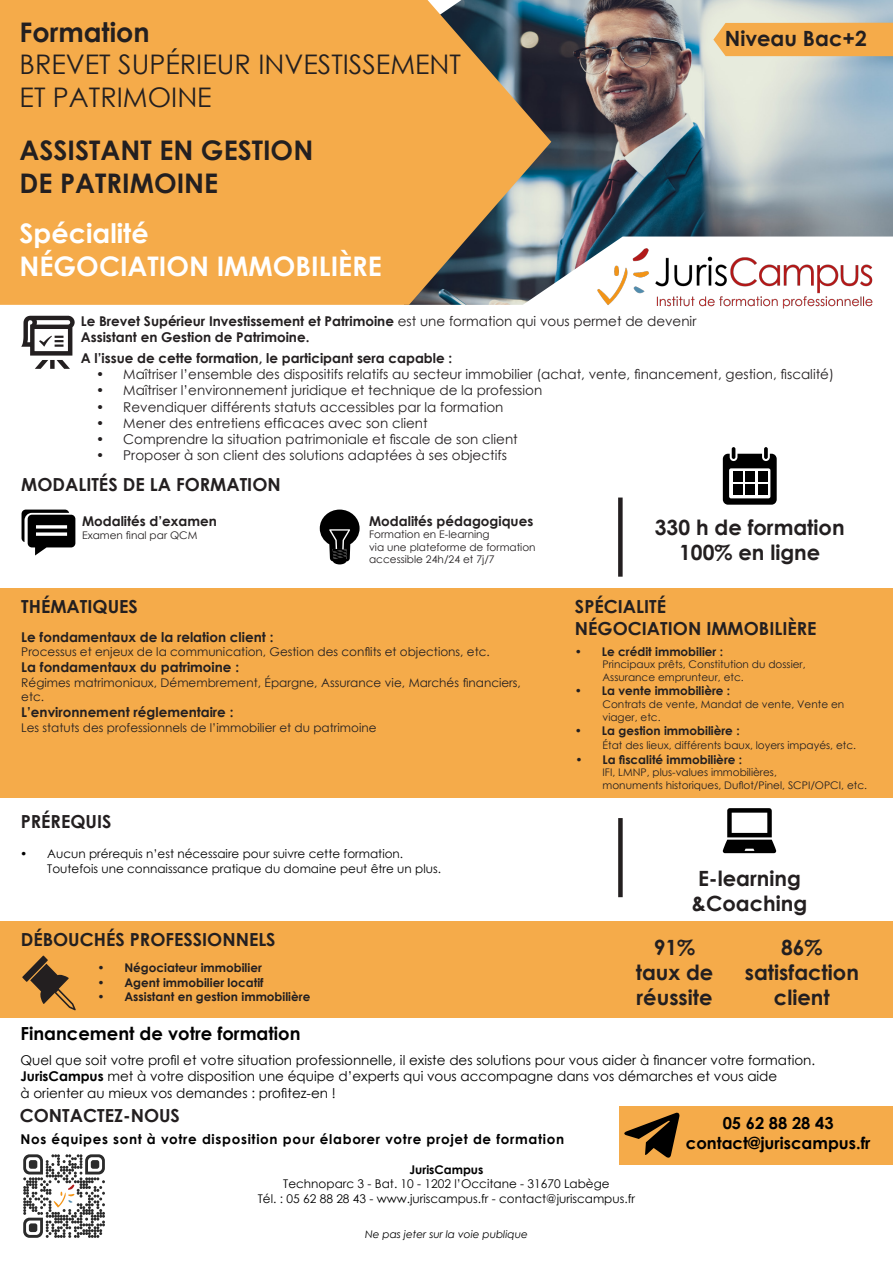
<style>
.page{position:relative;width:893px;height:1263px;background:#fff}
.page>*{position:absolute;margin:0;border:0;box-sizing:border-box;transform-origin:0 0}
.t1{font:27px "Century Gothic";color:#231f20}
.t2{font:700 27px "Century Gothic";color:#231f20}
.t3{font:700 27px "Century Gothic";color:#fff}
.t4{font:700 21px "Century Gothic";color:#231f20}
.t5{font:700 18px "Century Gothic";color:#231f20}
.t6{font:700 18px "Century Gothic";color:#000}
.t7{font:700 16.5px "Century Gothic";color:#000001}
.t8{font:13.5px "Century Gothic";color:#231f20}
.t9{font:700 13.5px "Century Gothic";color:#231f20}
.t10{font:13.5px "Century Gothic";color:#000}
.t11{font:700 13.5px "Century Gothic";letter-spacing:.05em;color:#000}
.t12{font:12px/14.4px "Century Gothic";color:#000;text-align:center}
.t13{font:12px/14.4px "Century Gothic";color:#231f20}
.t14{font:700 12px "Century Gothic";color:#231f20}
.t15{font:10.5px "Century Gothic";color:#231f20}
.t16{font:italic 10.5px "Century Gothic";color:#000}
.s1{font-weight:400}
.s2{font-weight:700}
</style>
<div class="page">
<img style="left:551px;top:0;width:342px;height:286px">
<svg style="left:0;top:0;width:551px;height:305px;background:#e1a24f"></svg>
<div style="left:0;top:922px;width:893px;height:96px;background:#f5ab4a"></div>
<div style="left:0;top:588px;width:893px;height:209px;background:#f5ab4a"></div>
<svg style="left:22px;top:955px;width:54px;height:55px"></svg>
<div style="left:713px;top:23px;width:180px;height:33px;background:#f5ab4a"></div>
<img style="left:597px;top:248px;width:278px;height:60px">
<svg style="left:21px;top:316px;width:54px;height:53px"></svg>
<div style="left:618px;top:497px;width:5px;height:80px;background:#231f20"></div>
<svg style="left:22px;top:510px;width:53px;height:45px"></svg>
<svg style="left:320px;top:510px;width:40px;height:54px"></svg>
<svg style="left:723px;top:447px;width:54px;height:58px"></svg>
<svg style="left:764px;top:447px;width:4px;height:12px"></svg>
<div style="left:733px;top:472px;width:9px;height:10px;background:#000"></div>
<div style="left:745px;top:472px;width:10px;height:10px;background:#000"></div>
<div style="left:733px;top:484px;width:9px;height:11px;background:#000"></div>
<div style="left:745px;top:484px;width:10px;height:11px;background:#000"></div>
<div style="left:758px;top:472px;width:10px;height:10px;background:#000"></div>
<div style="left:758px;top:484px;width:10px;height:11px;background:#000"></div>
<div style="left:618px;top:818px;width:5px;height:79px;background:#231f20"></div>
<svg style="left:723px;top:808px;width:53px;height:45px"></svg>
<div style="left:619px;top:1106px;width:274px;height:58px;background:#f5ab4a"></div>
<svg style="left:624px;top:1112px;width:56px;height:46px"></svg>
<svg style="left:23px;top:1154px;width:82px;height:84px"></svg>
<p class="t2" style="left:20px;top:12px;width:132px">Formation</p>
<p class="t1" style="left:20px;top:46px;width:443px">BREVET SUPÉRIEUR INVESTISSEMENT</p>
<p class="t1" style="left:20px;top:78px;width:194px">ET PATRIMOINE</p>
<p class="t2" style="left:20px;top:129px;width:295px">ASSISTANT EN GESTION</p>
<p class="t2" style="left:20px;top:162px;width:200px">DE PATRIMOINE</p>
<p class="t3" style="left:20px;top:213px;width:131px">Spécialité</p>
<p class="t3" style="left:20px;top:245px;width:364px">NÉGOCIATION IMMOBILIÈRE</p>
<p class="t4" style="left:725px;top:23px;width:143px">Niveau Bac+2</p>
<p class="t9" style="left:81px;top:311px;width:617px">Le Brevet Supérieur Investissement et Patrimoine <span class="s1">est une formation qui vous permet de devenir</span></p>
<p class="t9" style="left:81px;top:327px;width:230px">Assistant en Gestion de Patrimoine.</p>
<p class="t9" style="left:81px;top:348px;width:373px">A l’issue de cette formation, le participant sera capable :</p>
<p class="t8" style="left:96px;top:365px;width:739px">• Maîtriser l’ensemble des dispositifs relatifs au secteur immobilier (achat, vente, financement, gestion, fiscalité)</p>
<p class="t8" style="left:96px;top:381px;width:447px">• Maîtriser l’environnement juridique et technique de la profession</p>
<p class="t8" style="left:96px;top:397px;width:409px">• Revendiquer différents statuts accessibles par la formation</p>
<p class="t8" style="left:96px;top:414px;width:333px">• Mener des entretiens efficaces avec son client</p>
<p class="t8" style="left:96px;top:430px;width:423px">• Comprendre la situation patrimoniale et fiscale de son client</p>
<p class="t8" style="left:96px;top:446px;width:412px">• Proposer à son client des solutions adaptées à ses objectifs</p>
<p class="t5" style="left:21px;top:471px;width:261px">MODALITÉS DE LA FORMATION</p>
<p class="t9" style="left:82px;top:511px;width:136px">Modalités d’examen</p>
<p class="t15" style="left:82px;top:527px;width:117px">Examen final par QCM</p>
<p class="t5" style="left:21px;top:593px;width:118px">THÉMATIQUES</p>
<p class="t9" style="left:369px;top:510px;width:166px">Modalités pédagogiques</p>
<p class="t15" style="left:369px;top:527px;width:122px">Formation en E-learning</p>
<p class="t15" style="left:369px;top:540px;width:168px">via une plateforme de formation</p>
<p class="t15" style="left:369px;top:552px;width:127px">accessible 24h/24 et 7j/7</p>
<p class="t9" style="left:21px;top:627px;width:254px">Le fondamentaux de la relation client :</p>
<p class="t13" style="left:21px;top:644px;width:470px">Processus et enjeux de la communication, Gestion des conflits et objections, etc.</p>
<p class="t9" style="left:21px;top:657px;width:219px">La fondamentaux du patrimoine :</p>
<p class="t13" style="left:21px;top:675px;width:501px">Régimes matrimoniaux, Démembrement, Épargne, Assurance vie, Marchés financiers, etc.</p>
<p class="t9" style="left:21px;top:702px;width:214px">L’environnement réglementaire :</p>
<p class="t13" style="left:21px;top:720px;width:357px">Les statuts des professionnels de l’immobilier et du patrimoine</p>
<p class="t5" style="left:21px;top:807px;width:92px">PRÉREQUIS</p>
<p class="t12" style="left:20px;top:846px;width:384px">• Aucun prérequis n’est nécessaire pour suivre cette formation.</p>
<p class="t12" style="left:47px;top:861px;width:395px">Toutefois une connaissance pratique du domaine peut être un plus.</p>
<p class="t5" style="left:21px;top:925px;width:256px">DÉBOUCHÉS PROFESSIONNELS</p>
<p class="t14" style="left:97px;top:959px;width:166px">• Négociateur immobilier</p>
<p class="t14" style="left:97px;top:973px;width:168px">• Agent immobilier locatif</p>
<p class="t14" style="left:97px;top:987px;width:214px">• Assistant en gestion immobilière</p>
<p class="t4" style="left:655px;top:511px;width:191px">330 h de formation</p>
<p class="t4" style="left:679px;top:537px;width:143px">100% en ligne</p>
<p class="t5" style="left:575px;top:593px;width:93px">SPÉCIALITÉ</p>
<p class="t5" style="left:575px;top:615px;width:243px">NÉGOCIATION IMMOBILIÈRE</p>
<p class="t14" style="left:575px;top:642px;width:150px">• Le crédit immobilier :</p>
<p class="t15" style="left:603px;top:657px;width:205px">Principaux prêts, Constitution du dossier,</p>
<p class="t15" style="left:603px;top:670px;width:143px">Assurance emprunteur, etc.</p>
<p class="t14" style="left:575px;top:682px;width:157px">• La vente immobilière :</p>
<p class="t15" style="left:603px;top:697px;width:243px">Contrats de vente, Mandat de vente, Vente en</p>
<p class="t15" style="left:603px;top:709px;width:60px">viager, etc.</p>
<p class="t14" style="left:575px;top:721px;width:166px">• La gestion immobilière :</p>
<p class="t15" style="left:603px;top:738px;width:255px">État des lieux, différents baux, loyers impayés, etc.</p>
<p class="t14" style="left:576px;top:750px;width:168px">• La fiscalité immobilière :</p>
<p class="t15" style="left:603px;top:765px;width:176px">IFI, LMNP, plus-values immobilières,</p>
<p class="t15" style="left:603px;top:778px;width:266px">monuments historiques, Duflot/Pinel, SCPI/OPCI, etc.</p>
<p class="t4" style="left:698px;top:862px;width:104px">E-learning</p>
<p class="t4" style="left:692px;top:887px;width:117px">&amp;Coaching</p>
<p class="t4" style="left:654px;top:931px;width:43px">91%</p>
<p class="t4" style="left:636px;top:956px;width:79px">taux de</p>
<p class="t4" style="left:637px;top:981px;width:78px">réussite</p>
<p class="t4" style="left:781px;top:931px;width:43px">86%</p>
<p class="t4" style="left:745px;top:956px;width:116px">satisfaction</p>
<p class="t4" style="left:774px;top:981px;width:57px">client</p>
<p class="t6" style="left:20px;top:1019px;width:282px">Financement de votre formation</p>
<p class="t10" style="left:20px;top:1051px;width:796px">Quel que soit votre profil et votre situation professionnelle, il existe des solutions pour vous aider à financer votre formation.</p>
<p class="t10" style="left:20px;top:1067px;width:758px"><span class="s2">JurisCampus</span> met à votre disposition une équipe d’experts qui vous accompagne dans vos démarches et vous aide</p>
<p class="t10" style="left:20px;top:1083px;width:317px">à orienter au mieux vos demandes : profitez-en !</p>
<p class="t11" style="left:20px;top:1128px;width:545px">Nos équipes sont à votre disposition pour élaborer votre projet de formation</p>
<p class="t5" style="left:20px;top:1102px;width:162px">CONTACTEZ-NOUS</p>
<p class="t7" style="left:723px;top:1110px;width:112px">05 62 88 28 43</p>
<p class="t7" style="left:686px;top:1130px;width:186px">contact@juriscampus.fr</p>
<p class="t12" style="left:258px;top:1162px;width:379px"><span class="s2">JurisCampus<br></span>Technoparc 3 - Bat. 10 - 1202 l’Occitane - 31670 Labège<br>Tél. : 05 62 88 28 43 - www.juriscampus.fr - contact@juriscampus.fr</p>
<p class="t16" style="left:365px;top:1227px;width:164px">Ne pas jeter sur la voie publique</p>
</div>
